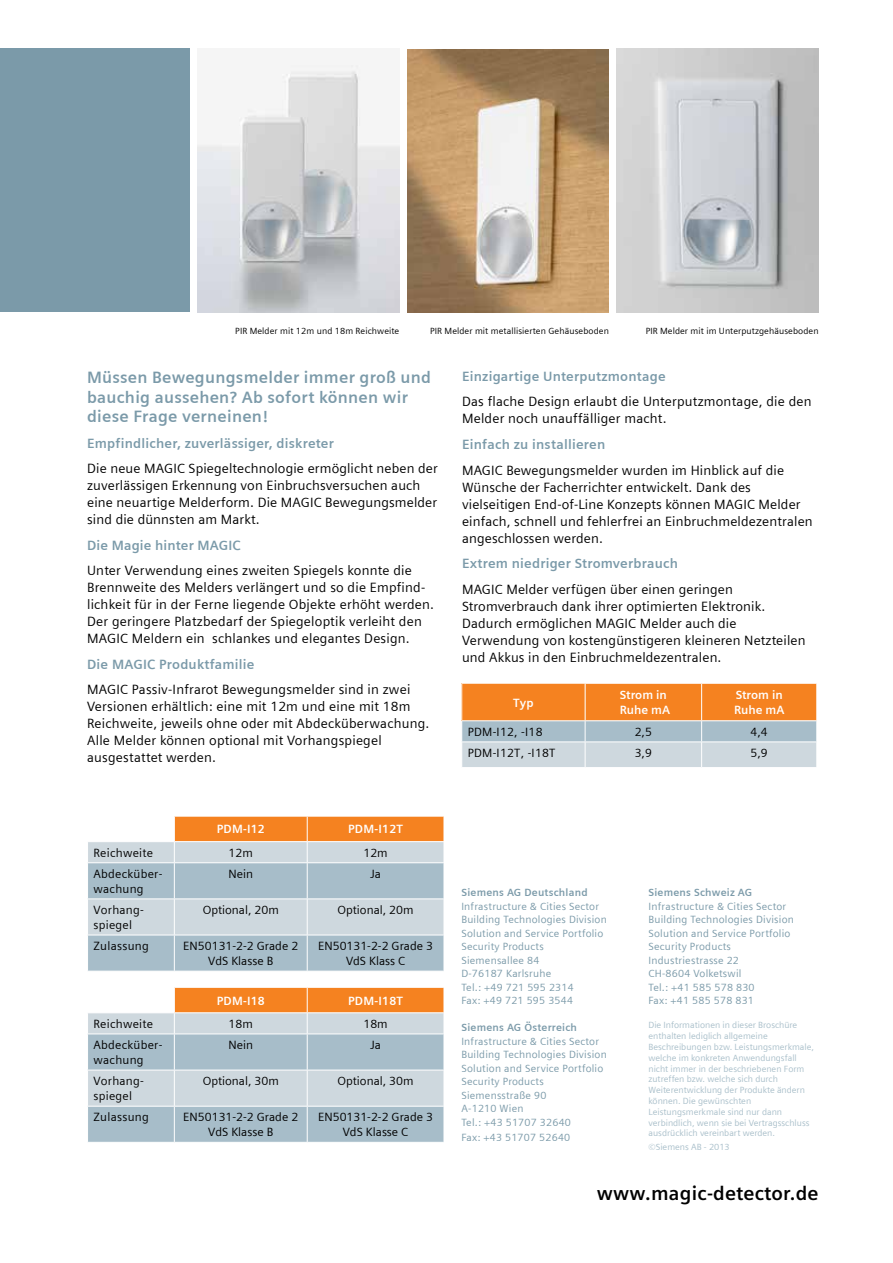
<style>
.page{position:relative;width:893px;height:1263px;background:#fff}
.page>*{position:absolute;margin:0;border:0;box-sizing:border-box;transform-origin:0 0}
.t1{font:700 19.5px "Siemens Sans OT";letter-spacing:.01em;color:#000}
.t2{font:700 16.5px/19.5px "Siemens Sans";letter-spacing:.015em;color:#7b9aa9}
.t3{font:13.5px/17px "Siemens Sans";letter-spacing:.01em;color:#000}
.t4{font:700 13.5px "Siemens Sans";letter-spacing:.015em;color:#7b9aa9}
.t5{font:12px/15px "Siemens Sans";color:#000;text-align:center}
.t6{font:12px/15px "Siemens Sans";letter-spacing:.02em;color:#000}
.t7{font:700 12px "Siemens Sans";letter-spacing:.02em;color:#fff}
.t8{font:700 12px/15px "Siemens Sans";color:#fff}
.t9{font:10.5px/13.5px "Siemens Sans";letter-spacing:.02em;color:#7b9aa9}
.t10{font:700 10.5px "Siemens Sans";letter-spacing:.02em;color:#7b9aa9}
.t11{font:9px/10.8px "Siemens Sans";color:#a9bfca}
.t12{font:9px "Siemens Sans";letter-spacing:.01em;color:#000}
</style>
<div class="page">
<img style="left:198px;top:65px;width:201px;height:247px">
<div style="left:0;top:49px;width:189px;height:263px;background:#7b9aa9"></div>
<img style="left:407px;top:49px;width:202px;height:264px">
<img style="left:617px;top:49px;width:201px;height:263px">
<svg style="left:88px;top:816px;width:356px;height:155px;background:#c4c3bf"></svg>
<hr style="left:87px;top:862px;width:87px;height:1px;background:#fff">
<hr style="left:174px;top:862px;width:133px;height:1px;background:#fff">
<hr style="left:174px;top:863px;width:1px;height:35px;background:#fff">
<hr style="left:307px;top:862px;width:137px;height:1px;background:#fff">
<hr style="left:307px;top:863px;width:1px;height:35px;background:#fff">
<hr style="left:87px;top:898px;width:87px;height:1px;background:#fff">
<hr style="left:174px;top:898px;width:133px;height:1px;background:#fff">
<hr style="left:174px;top:899px;width:1px;height:36px;background:#fff">
<hr style="left:307px;top:898px;width:137px;height:1px;background:#fff">
<hr style="left:307px;top:899px;width:1px;height:36px;background:#fff">
<hr style="left:87px;top:935px;width:87px;height:1px;background:#fff">
<hr style="left:174px;top:935px;width:133px;height:1px;background:#fff">
<hr style="left:174px;top:935px;width:1px;height:36px;background:#fff">
<hr style="left:307px;top:935px;width:137px;height:1px;background:#fff">
<hr style="left:307px;top:935px;width:1px;height:36px;background:#fff">
<svg style="left:88px;top:987px;width:356px;height:155px;background:#c3c3bf"></svg>
<hr style="left:87px;top:1033px;width:87px;height:1px;background:#fff">
<hr style="left:174px;top:1033px;width:133px;height:1px;background:#fff">
<hr style="left:174px;top:1034px;width:1px;height:36px;background:#fff">
<hr style="left:307px;top:1033px;width:137px;height:1px;background:#fff">
<hr style="left:307px;top:1034px;width:1px;height:36px;background:#fff">
<hr style="left:87px;top:1070px;width:87px;height:1px;background:#fff">
<hr style="left:174px;top:1070px;width:133px;height:1px;background:#fff">
<hr style="left:174px;top:1070px;width:1px;height:36px;background:#fff">
<hr style="left:307px;top:1070px;width:137px;height:1px;background:#fff">
<hr style="left:307px;top:1070px;width:1px;height:36px;background:#fff">
<hr style="left:87px;top:1106px;width:87px;height:1px;background:#fff">
<hr style="left:174px;top:1106px;width:133px;height:1px;background:#fff">
<hr style="left:174px;top:1106px;width:1px;height:36px;background:#fff">
<hr style="left:307px;top:1106px;width:137px;height:1px;background:#fff">
<hr style="left:307px;top:1106px;width:1px;height:36px;background:#fff">
<svg style="left:461px;top:683px;width:356px;height:84px;background:#d7ae88"></svg>
<p class="t12" style="left:235px;top:326px;width:165px">PIR Melder mit 12m und 18m Reichweite</p>
<p class="t12" style="left:430px;top:326px;width:180px">PIR Melder mit metallisierten Gehäuseboden</p>
<p class="t12" style="left:646px;top:326px;width:174px">PIR Melder mit im Unterputzgehäuseboden</p>
<p class="t2" style="left:87px;top:368px;width:345px">Müssen Bewegungsmelder immer groß und bauchig aussehen? Ab sofort können wir diese Frage verneinen!</p>
<p class="t4" style="left:87px;top:435px;width:248px">Empfindlicher, zuverlässiger, diskreter</p>
<p class="t3" style="left:87px;top:460px;width:352px">Die neue MAGIC Spiegeltechnologie ermöglicht neben der zuverlässigen Erkennung von Einbruchsversuchen auch eine neuartige Melderform. Die MAGIC Bewegungsmelder sind die dünnsten am Markt.</p>
<p class="t4" style="left:87px;top:537px;width:155px">Die Magie hinter MAGIC</p>
<p class="t3" style="left:87px;top:562px;width:348px">Unter Verwendung eines zweiten Spiegels konnte die Brennweite des Melders verlängert und so die Empfind&shy;lichkeit für in der Ferne liegende Objekte erhöht werden.<br>Der geringere Platzbedarf der Spiegeloptik verleiht den MAGIC Meldern ein schlankes und elegantes Design.</p>
<p class="t4" style="left:87px;top:656px;width:169px">Die MAGIC Produktfamilie</p>
<p class="t3" style="left:87px;top:681px;width:344px">MAGIC Passiv-Infrarot Bewegungsmelder sind in zwei Versionen erhältlich: eine mit 12m und eine mit 18m Reichweite, jeweils ohne oder mit Abdecküberwachung.<br>Alle Melder können optional mit Vorhangspiegel ausgestattet werden.</p>
<p class="t4" style="left:462px;top:369px;width:205px">Einzigartige Unterputzmontage</p>
<p class="t3" style="left:462px;top:393px;width:351px">Das flache Design erlaubt die Unterputzmontage, die den<br>Melder noch unauffälliger macht.</p>
<p class="t4" style="left:462px;top:437px;width:145px">Einfach zu installieren</p>
<p class="t3" style="left:462px;top:461px;width:352px">MAGIC Bewegungsmelder wurden im Hinblick auf die Wünsche der Facherrichter entwickelt. Dank des vielseitigen End-of-Line Konzepts können MAGIC Melder einfach, schnell und fehlerfrei an Einbruchmeldezentralen angeschlossen werden.</p>
<p class="t4" style="left:462px;top:556px;width:217px">Extrem niedriger Stromverbrauch</p>
<p class="t3" style="left:462px;top:580px;width:345px">MAGIC Melder verfügen über einen geringen Stromverbrauch dank ihrer optimierten Elektronik.<br>Dadurch ermöglichen MAGIC Melder auch die Verwendung von kostengünstigeren kleineren Netzteilen und Akkus in den Einbruchmeldezentralen.</p>
<p class="t7" style="left:513px;top:696px;width:22px">Typ</p>
<p class="t8" style="left:620px;top:687px;width:52px">Strom in<br>Ruhe mA</p>
<p class="t8" style="left:734px;top:687px;width:52px">Strom in<br>Ruhe mA</p>
<p class="t6" style="left:468px;top:724px;width:76px">PDM-I12, -I18</p>
<p class="t5" style="left:635px;top:724px;width:19px">2,5</p>
<p class="t5" style="left:751px;top:724px;width:19px">4,4</p>
<p class="t6" style="left:468px;top:745px;width:89px">PDM-I12T, -I18T</p>
<p class="t5" style="left:635px;top:745px;width:19px">3,9</p>
<p class="t5" style="left:751px;top:745px;width:19px">5,9</p>
<p class="t7" style="left:217px;top:822px;width:50px">PDM-I12</p>
<p class="t7" style="left:348px;top:822px;width:56px">PDM-I12T</p>
<p class="t6" style="left:94px;top:845px;width:61px">Reichweite</p>
<p class="t5" style="left:229px;top:845px;width:26px">12m</p>
<p class="t5" style="left:363px;top:845px;width:26px">12m</p>
<p class="t6" style="left:94px;top:866px;width:70px">Abdecküber&shy;wachung</p>
<p class="t5" style="left:228px;top:866px;width:26px">Nein</p>
<p class="t5" style="left:370px;top:866px;width:12px">Ja</p>
<p class="t6" style="left:94px;top:902px;width:52px">Vorhang&shy;spiegel</p>
<p class="t5" style="left:203px;top:902px;width:77px">Optional, 20m</p>
<p class="t5" style="left:338px;top:902px;width:77px">Optional, 20m</p>
<p class="t6" style="left:94px;top:938px;width:57px">Zulassung</p>
<p class="t5" style="left:183px;top:938px;width:116px">EN50131-2-2 Grade 2<br>VdS Klasse B</p>
<p class="t5" style="left:318px;top:938px;width:116px">EN50131-2-2 Grade 3<br>VdS Klass C</p>
<p class="t7" style="left:217px;top:994px;width:50px">PDM-I18</p>
<p class="t7" style="left:348px;top:994px;width:56px">PDM-I18T</p>
<p class="t6" style="left:94px;top:1016px;width:61px">Reichweite</p>
<p class="t5" style="left:229px;top:1016px;width:26px">18m</p>
<p class="t5" style="left:363px;top:1016px;width:26px">18m</p>
<p class="t6" style="left:94px;top:1037px;width:70px">Abdecküber&shy;wachung</p>
<p class="t5" style="left:228px;top:1037px;width:26px">Nein</p>
<p class="t5" style="left:370px;top:1037px;width:12px">Ja</p>
<p class="t6" style="left:94px;top:1073px;width:52px">Vorhang&shy;spiegel</p>
<p class="t5" style="left:203px;top:1073px;width:77px">Optional, 30m</p>
<p class="t5" style="left:338px;top:1073px;width:77px">Optional, 30m</p>
<p class="t6" style="left:94px;top:1110px;width:57px">Zulassung</p>
<p class="t5" style="left:183px;top:1110px;width:116px">EN50131-2-2 Grade 2<br>VdS Klasse B</p>
<p class="t5" style="left:318px;top:1110px;width:116px">EN50131-2-2 Grade 3<br>VdS Klasse C</p>
<p class="t10" style="left:461px;top:887px;width:128px">Siemens AG Deutschland</p>
<p class="t9" style="left:461px;top:899px;width:147px">Infrastructure &amp; Cities Sector<br>Building Technologies Division<br>Solution and Service Portfolio<br>Security Products<br>Siemensallee 84<br>D-76187 Karlsruhe<br>Tel.: +49 721 595 2314<br>Fax: +49 721 595 3544</p>
<p class="t10" style="left:461px;top:1022px;width:117px">Siemens AG Österreich</p>
<p class="t9" style="left:461px;top:1034px;width:147px">Infrastructure &amp; Cities Sector<br>Building Technologies Division<br>Solution and Service Portfolio<br>Security Products<br>Siemensstraße 90<br>A-1210 Wien<br>Tel.: +43 51707 32640</p>
<p class="t9" style="left:461px;top:1130px;width:110px">Fax: +43 51707 52640</p>
<p class="t10" style="left:648px;top:886px;width:105px">Siemens Schweiz AG</p>
<p class="t9" style="left:648px;top:899px;width:147px">Infrastructure &amp; Cities Sector<br>Building Technologies Division<br>Solution and Service Portfolio<br>Security Products<br>Industriestrasse 22<br>CH-8604 Volketswil<br>Tel.: +41 585 578 830<br>Fax: +41 585 578 831</p>
<p class="t11" style="left:648px;top:1020px;width:167px">Die Informationen in dieser Broschüre enthalten lediglich allgemeine Beschreibungen bzw. Leistungsmerkmale, welche im konkreten Anwendungsfall nicht immer in der beschriebenen Form zutreffen bzw. welche sich durch Weiterentwicklung der Produkte ändern können. Die gewünschten Leistungsmerkmale sind nur dann verbindlich, wenn sie bei Vertragsschluss ausdrücklich vereinbart werden.</p>
<p class="t11" style="left:648px;top:1141px;width:83px">©Siemens AB - 2013</p>
<h1 class="t1" style="left:597px;top:1182px;width:223px">www.magic-detector.de</h1>
</div>
